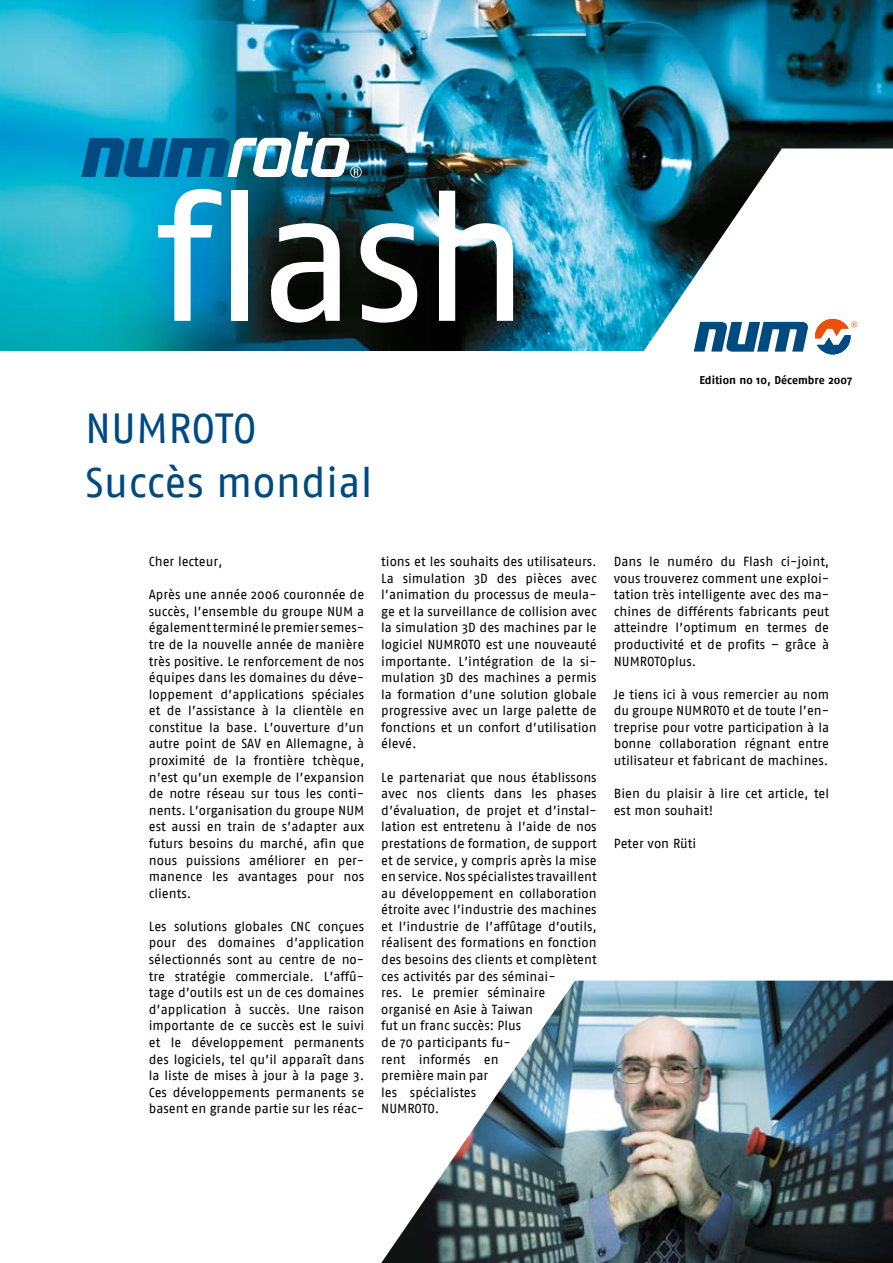
<style>
.page{position:relative;width:893px;height:1263px;background:#fff}
.page>*{position:absolute;margin:0;border:0;box-sizing:border-box;transform-origin:0 0}
.t1{font:180.75px "Fago No";letter-spacing:-.03em;color:#fff}
.t2{font:42px/54px "Fago No";color:#004a82}
.t3{font:13.2px/16.6px "Fago No";color:#000;text-align:justify}
.t4{font:700 11.25px "Fago No";color:#000}
</style>
<div class="page">
<img style="left:0;top:0;width:893px;height:351px">
<svg style="left:694px;top:322px;width:114px;height:30px"></svg>
<svg style="left:815px;top:319px;width:42px;height:35px"></svg>
<svg style="left:81px;top:132px;width:281px;height:46px"></svg>
<img style="left:381px;top:981px;width:512px;height:282px">
<h1 class="t1" style="left:154px;top:155px;width:377px">flash</h1>
<h2 class="t2" style="left:85px;top:401px;width:289px">NUMROTO<br>Succès mondial</h2>
<p class="t4" style="left:699px;top:373px;width:154px">Edition no 10, Décembre 2007</p>
<p class="t3" style="left:149px;top:553px;width:75px">Cher lecteur,</p>
<p class="t3" style="left:149px;top:586px;width:217px">Après une année 2006 couronnée de succès, l’ensemble du groupe NUM a également terminé le premier semes&shy;tre de la nouvelle année de manière très positive. Le renforcement de nos équipes dans les domaines du déve&shy;loppement d’applications spéciales et de l’assistance à la clientèle en constitue la base. L’ouverture d’un autre point de SAV en Allemagne, à proximité de la frontière tchèque, n’est qu’un exemple de l’expansion de notre réseau sur tous les conti&shy;nents. L’organisation du groupe NUM est aussi en train de s’adapter aux futurs besoins du marché, afin que nous puissions améliorer en per&shy;manence les avantages pour nos clients.</p>
<p class="t3" style="left:149px;top:918px;width:217px">Les solutions globales CNC conçues pour des domaines d’application sélectionnés sont au centre de no&shy;tre stratégie commerciale. L’affû&shy;tage d’outils est un de ces domaines d’application à succès. Une raison importante de ce succès est le suivi et le développement permanents des logiciels, tel qu’il apparaît dans la liste de mises à jour à la page 3.<br>Ces développements permanents se basent en grande partie sur les réac-</p>
<p class="t3" style="left:381px;top:553px;width:217px">tions et les souhaits des utilisateurs.<br>La simulation 3D des pièces avec l’animation du processus de meula&shy;ge et la surveillance de collision avec la simulation 3D des machines par le logiciel NUMROTO est une nouveauté importante. L’intégration de la si&shy;mulation 3D des machines a permis la formation d’une solution globale progressive avec un large palette de fonctions et un confort d’utilisation élevé.</p>
<p class="t3" style="left:381px;top:768px;width:217px;text-align:left">Le partenariat que nous établissons avec nos clients dans les phases d’évaluation, de projet et d’instal&shy;lation est entretenu à l’aide de nos prestations de formation, de support et de service, y compris après la mise en service. Nos spécialistes travaillent au développement en collaboration étroite avec l’industrie des machines et l’industrie de l’affûtage d’outils, réalisent des formations en fonction des besoins des clients et complètent ces activités par des séminai-<br>res. Le premier séminaire organisé en Asie à Taiwan<br>fut un franc succès: Plus<br>de 70 participants fu-<br>rent informés en<br>première main par<br>les spécialistes<br>NUMROTO.</p>
<p class="t3" style="left:614px;top:553px;width:217px">Dans le numéro du Flash ci-joint, vous trouverez comment une exploi&shy;tation très intelligente avec des ma&shy;chines de différents fabricants peut atteindre l’optimum en termes de productivité et de profits – grâce à NUMROTOplus.</p>
<p class="t3" style="left:614px;top:686px;width:217px">Je tiens ici à vous remercier au nom du groupe NUMROTO et de toute l’en&shy;treprise pour votre participation à la bonne collaboration régnant entre utilisateur et fabricant de machines.</p>
<p class="t3" style="left:614px;top:785px;width:217px">Bien du plaisir à lire cet article, tel est mon souhait!</p>
<p class="t3" style="left:614px;top:835px;width:84px">Peter von Rüti</p>
</div>
